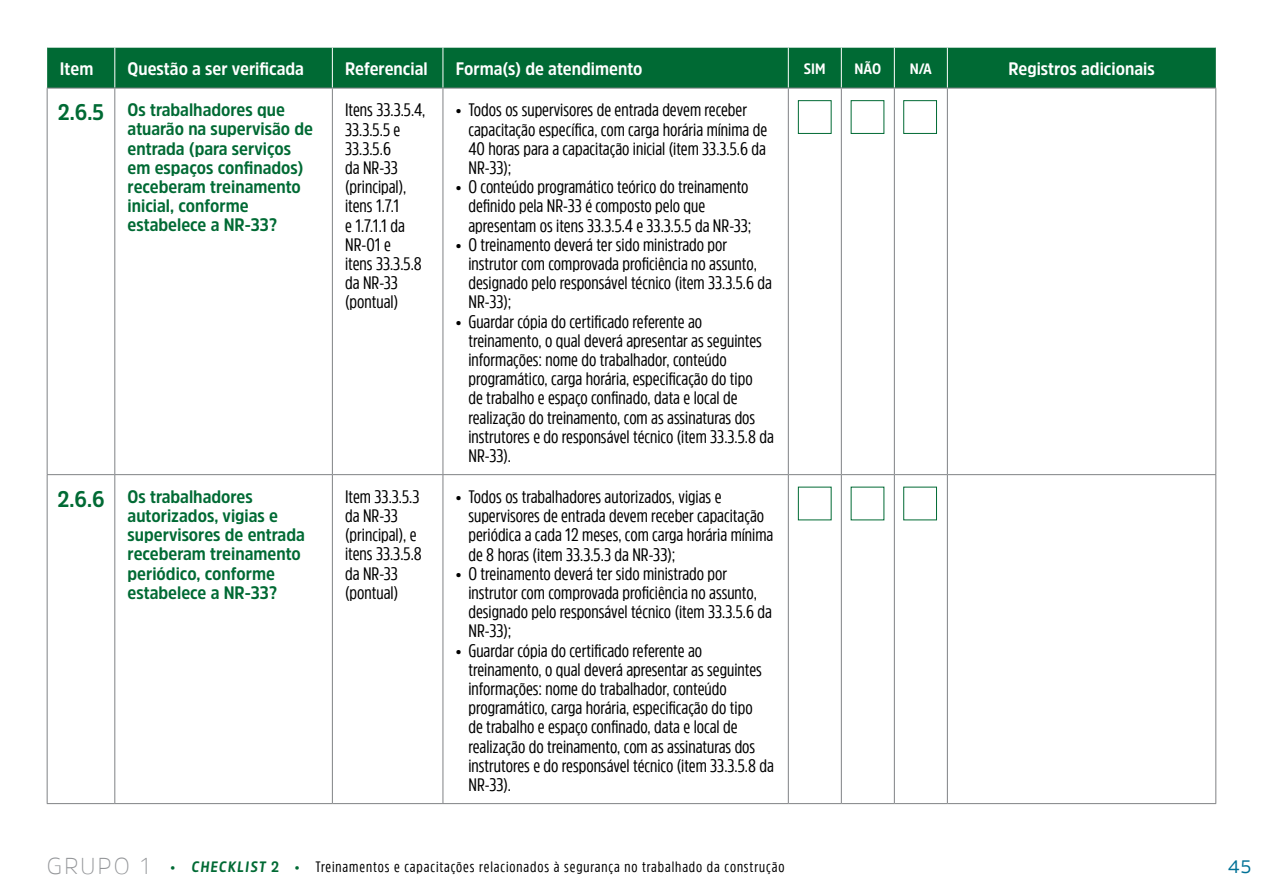
<style>
.page{position:relative;width:1263px;height:893px;background:#fff}
.page>*{position:absolute;margin:0;border:0;box-sizing:border-box;transform-origin:0 0}
.t1{font:200 22.95px "Amsi Pro";letter-spacing:.08em;color:#939598}
.t2{font:18px/19.2px "Amsi Pro Cond";color:#000}
.t3{font:700 18px/19.2px "Amsi Pro Narw";color:#006a34}
.t4{font:700 18px "Amsi Pro Narw";color:#fff}
.t5{font:18px "Amsi Pro";color:#007196}
.t6{font:15px "Amsi Pro Cond";letter-spacing:.06em;color:#000}
.t7{font:700 15px "Amsi Pro Narw";color:#fff}
.s1{font-size:22.5px}
.s2{color:#006a34}
.s3{font-family:"Amsi Pro Narw";font-weight:700;color:#006a34}
</style>
<div class="page">
<div style="left:47px;top:48px;width:1169px;height:40px;background:#006a34"></div>
<hr style="left:114px;top:48px;width:1px;height:40px;background:#fff">
<hr style="left:332px;top:48px;width:1px;height:40px;background:#fff">
<hr style="left:443px;top:48px;width:1px;height:40px;background:#fff">
<hr style="left:788px;top:48px;width:1px;height:40px;background:#fff">
<hr style="left:841px;top:48px;width:1px;height:40px;background:#fff">
<hr style="left:894px;top:48px;width:1px;height:40px;background:#fff">
<hr style="left:947px;top:48px;width:1px;height:40px;background:#fff">
<hr style="left:114px;top:88px;width:1px;height:386px;background:#808285">
<hr style="left:332px;top:88px;width:1px;height:386px;background:#808285">
<hr style="left:443px;top:88px;width:1px;height:386px;background:#808285">
<hr style="left:788px;top:88px;width:1px;height:386px;background:#808285">
<hr style="left:841px;top:88px;width:1px;height:386px;background:#808285">
<hr style="left:894px;top:88px;width:1px;height:386px;background:#808285">
<hr style="left:947px;top:88px;width:1px;height:386px;background:#808285">
<hr style="left:114px;top:475px;width:1px;height:328px;background:#808285">
<hr style="left:332px;top:475px;width:1px;height:328px;background:#808285">
<hr style="left:443px;top:475px;width:1px;height:328px;background:#808285">
<hr style="left:788px;top:475px;width:1px;height:328px;background:#808285">
<hr style="left:841px;top:475px;width:1px;height:328px;background:#808285">
<hr style="left:894px;top:475px;width:1px;height:328px;background:#808285">
<hr style="left:947px;top:475px;width:1px;height:328px;background:#808285">
<hr style="left:47px;top:88px;width:1px;height:386px;background:#808285">
<hr style="left:1215px;top:88px;width:1px;height:386px;background:#808285">
<hr style="left:47px;top:475px;width:1px;height:328px;background:#808285">
<hr style="left:1215px;top:475px;width:1px;height:328px;background:#808285">
<hr style="left:47px;top:88px;width:68px;height:1px;background:#808285">
<hr style="left:115px;top:88px;width:217px;height:1px;background:#808285">
<hr style="left:332px;top:88px;width:111px;height:1px;background:#808285">
<hr style="left:443px;top:88px;width:345px;height:1px;background:#808285">
<hr style="left:788px;top:88px;width:53px;height:1px;background:#808285">
<hr style="left:841px;top:88px;width:53px;height:1px;background:#808285">
<hr style="left:894px;top:88px;width:53px;height:1px;background:#808285">
<hr style="left:947px;top:88px;width:269px;height:1px;background:#808285">
<hr style="left:47px;top:474px;width:68px;height:1px;background:#808285">
<hr style="left:115px;top:474px;width:217px;height:1px;background:#808285">
<hr style="left:332px;top:474px;width:111px;height:1px;background:#808285">
<hr style="left:443px;top:474px;width:345px;height:1px;background:#808285">
<hr style="left:788px;top:474px;width:53px;height:1px;background:#808285">
<hr style="left:841px;top:474px;width:53px;height:1px;background:#808285">
<hr style="left:894px;top:474px;width:53px;height:1px;background:#808285">
<hr style="left:947px;top:474px;width:269px;height:1px;background:#808285">
<hr style="left:47px;top:803px;width:68px;height:1px;background:#808285">
<hr style="left:115px;top:803px;width:217px;height:1px;background:#808285">
<hr style="left:332px;top:803px;width:111px;height:1px;background:#808285">
<hr style="left:443px;top:803px;width:345px;height:1px;background:#808285">
<hr style="left:788px;top:803px;width:53px;height:1px;background:#808285">
<hr style="left:841px;top:803px;width:53px;height:1px;background:#808285">
<hr style="left:894px;top:803px;width:53px;height:1px;background:#808285">
<hr style="left:947px;top:803px;width:269px;height:1px;background:#808285">
<div style="left:851px;top:100px;width:33px;height:34px;border:1px solid #006a34"></div>
<div style="left:798px;top:100px;width:33px;height:34px;border:1px solid #006a34"></div>
<div style="left:903px;top:100px;width:34px;height:34px;border:1px solid #006a34"></div>
<div style="left:903px;top:487px;width:34px;height:33px;border:1px solid #006a34"></div>
<p class="t4" style="left:60px;top:57px;width:35px">Item</p>
<p class="t4" style="left:128px;top:57px;width:178px">Questão a ser verificada</p>
<p class="t4" style="left:345px;top:57px;width:84px">Referencial</p>
<p class="t4" style="left:456px;top:57px;width:188px">Forma(s) de atendimento</p>
<p class="t7" style="left:804px;top:58px;width:23px">SIM</p>
<p class="t7" style="left:854px;top:58px;width:28px">NÃO</p>
<p class="t7" style="left:910px;top:58px;width:24px">N/A</p>
<p class="t4" style="left:1008px;top:57px;width:148px">Registros adicionais</p>
<p class="t3" style="left:128px;top:100px;width:187px;text-indent:-70px"><span class="s1">2.6.5</span> Os trabalhadores que atuarão na supervisão de entrada (para serviços em espaços confinados) receberam treinamento inicial, conforme estabelece a NR-33?</p>
<p class="t2" style="left:345px;top:100px;width:82px">Itens 33.3.5.4,<br>33.3.5.5 e<br>33.3.5.6<br>da NR-33 (principal), itens 1.7.1<br>e 1.7.1.1 da<br>NR-01 e<br>itens 33.3.5.8 da NR-33 (pontual)</p>
<p class="t2" style="left:468px;top:100px;width:300px;text-indent:-13px">• Todos os supervisores de entrada devem receber capacitação específica, com carga horária mínima de 40 horas para a capacitação inicial (item 33.3.5.6 da NR-33);</p>
<p class="t2" style="left:468px;top:177px;width:285px;text-indent:-13px">• O conteúdo programático teórico do treinamento definido pela NR-33 é composto pelo que apresentam os itens 33.3.5.4 e 33.3.5.5 da NR-33;</p>
<p class="t2" style="left:468px;top:234px;width:305px;text-indent:-13px">• O treinamento deverá ter sido ministrado por instrutor com comprovada proficiência no assunto, designado pelo responsável técnico (item 33.3.5.6 da NR-33);</p>
<p class="t2" style="left:468px;top:311px;width:307px;text-indent:-13px">• Guardar cópia do certificado referente ao treinamento, o qual deverá apresentar as seguintes informações: nome do trabalhador, conteúdo programático, carga horária, especificação do tipo<br>de trabalho e espaço confinado, data e local de realização do treinamento, com as assinaturas dos instrutores e do responsável técnico (item 33.3.5.8 da NR-33).</p>
<p class="t3" style="left:128px;top:486px;width:179px;text-indent:-70px"><span class="s1">2.6.6</span> Os trabalhadores autorizados, vigias e supervisores de entrada receberam treinamento periódico, conforme estabelece a NR-33?</p>
<p class="t2" style="left:345px;top:486px;width:78px">Item 33.3.5.3 da NR-33 (principal), e itens 33.3.5.8 da NR-33 (pontual)</p>
<p class="t2" style="left:468px;top:486px;width:306px;text-indent:-13px">• Todos os trabalhadores autorizados, vigias e supervisores de entrada devem receber capacitação periódica a cada 12 meses, com carga horária mínima de 8 horas (item 33.3.5.3 da NR-33);</p>
<p class="t2" style="left:468px;top:563px;width:305px;text-indent:-13px">• O treinamento deverá ter sido ministrado por instrutor com comprovada proficiência no assunto, designado pelo responsável técnico (item 33.3.5.6 da NR-33);</p>
<p class="t2" style="left:468px;top:640px;width:307px;text-indent:-13px">• Guardar cópia do certificado referente ao treinamento, o qual deverá apresentar as seguintes informações: nome do trabalhador, conteúdo programático, carga horária, especificação do tipo<br>de trabalho e espaço confinado, data e local de realização do treinamento, com as assinaturas dos instrutores e do responsável técnico (item 33.3.5.8 da NR-33).</p>
<p class="t1" style="left:47px;top:849px;width:105px">GRUPO 1</p>
<p class="t6" style="left:170px;top:856px;width:615px"><span class="s2">•</span> <span class="s3">CHECKLIST 2</span> <span class="s2">•</span> Treinamentos e capacitações relacionados à segurança no trabalhado da construção</p>
<p class="t5" style="left:1228px;top:854px;width:25px">45</p>
</div>
